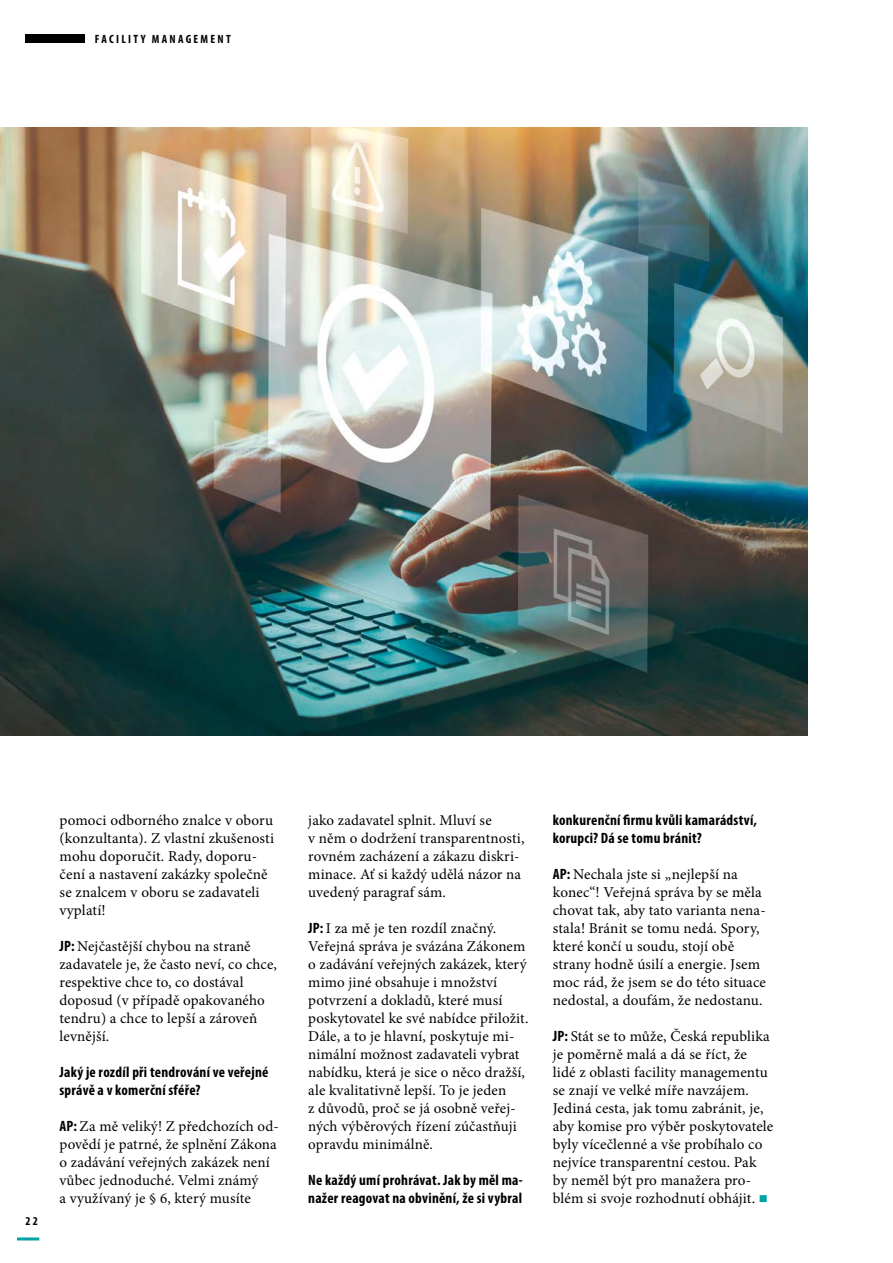
<style>
.page{position:relative;width:893px;height:1263px;background:#fff}
.page>*{position:absolute;margin:0;border:0;box-sizing:border-box;transform-origin:0 0}
.t1{font:15px/18px "Minion Pro";letter-spacing:.01em;color:#000}
.t2{font:700 condensed 15px/18px "Myriad Pro";letter-spacing:.015em;color:#000}
.t3{font:700 condensed 12px "Myriad Pro";letter-spacing:.19em;color:#000}
.s1{font-family:"Myriad Pro";font-weight:700;font-stretch:condensed}
.s2{color:#00a3a6}
</style>
<div class="page">
<div style="left:26px;top:35px;width:59px;height:8px;background:#000"></div>
<hr style="left:17px;top:1237px;width:22px;height:3px;background:#00a3a6">
<img style="left:0;top:128px;width:808px;height:607px">
<p class="t3" style="left:95px;top:32px;width:137px">FACILITY MANAGEMENT</p>
<p class="t3" style="left:26px;top:1214px;width:14px">22</p>
<p class="t1" style="left:60px;top:811px;width:216px">pomoci odborného znalce v oboru (konzultanta). Z vlastní zkušenosti mohu doporučit. Rady, doporu&shy;čení a nastavení zakázky společně se znalcem v oboru se zadavateli vyplatí!</p>
<p class="t1" style="left:60px;top:937px;width:219px"><span class="s1">JP:</span> Nejčastější chybou na straně zadavatele je, že často neví, co chce, respektive chce to, co dostával doposud (v případě opakovaného tendru) a chce to lepší a zároveň levnější.</p>
<p class="t2" style="left:60px;top:1063px;width:210px">Jaký je rozdíl při tendrování ve veřejné správě a v komerční sféře?</p>
<p class="t1" style="left:60px;top:1117px;width:221px"><span class="s1">AP:</span> Za mě veliký! Z předchozích od&shy;povědí je patrné, že splnění Zákona o zadávání veřejných zakázek není vůbec jednoduché. Velmi známý<br>a využívaný je § 6, který musíte</p>
<p class="t1" style="left:308px;top:811px;width:218px">jako zadavatel splnit. Mluví se<br>v něm o dodržení transparentnosti, rovném zacházení a zákazu diskri&shy;minace. Ať si každý udělá názor na uvedený paragraf sám.</p>
<p class="t1" style="left:308px;top:919px;width:222px"><span class="s1">JP:</span> I za mě je ten rozdíl značný.<br>Veřejná správa je svázána Zákonem o zadávání veřejných zakázek, který mimo jiné obsahuje i množství potvrzení a dokladů, které musí poskytovatel ke své nabídce přiložit.<br>Dále, a to je hlavní, poskytuje mi&shy;nimální možnost zadavateli vybrat nabídku, která je sice o něco dražší, ale kvalitativně lepší. To je jeden<br>z důvodů, proč se já osobně veřej&shy;ných výběrových řízení zúčastňuji opravdu minimálně.</p>
<p class="t2" style="left:308px;top:1171px;width:216px">Ne každý umí prohrávat. Jak by měl ma&shy;nažer reagovat na obvinění, že si vybral</p>
<p class="t2" style="left:553px;top:811px;width:206px">konkurenční firmu kvůli kamarádství, korupci? Dá se tomu bránit?</p>
<p class="t1" style="left:553px;top:865px;width:215px"><span class="s1">AP:</span> Nechala jste si „nejlepší na konec“! Veřejná správa by se měla chovat tak, aby tato varianta nena&shy;stala! Bránit se tomu nedá. Spory, které končí u soudu, stojí obě strany hodně úsilí a energie. Jsem moc rád, že jsem se do této situace nedostal, a doufám, že nedostanu.</p>
<p class="t1" style="left:553px;top:1027px;width:222px"><span class="s1">JP:</span> Stát se to může, Česká republika je poměrně malá a dá se říct, že lidé z oblasti facility managementu se znají ve velké míře navzájem.<br>Jediná cesta, jak tomu zabránit, je, aby komise pro výběr poskytovatele byly vícečlenné a vše probíhalo co nejvíce transparentní cestou. Pak by neměl být pro manažera pro&shy;blém si svoje rozhodnutí obhájit. <span class="s2">■</span></p>
</div>
